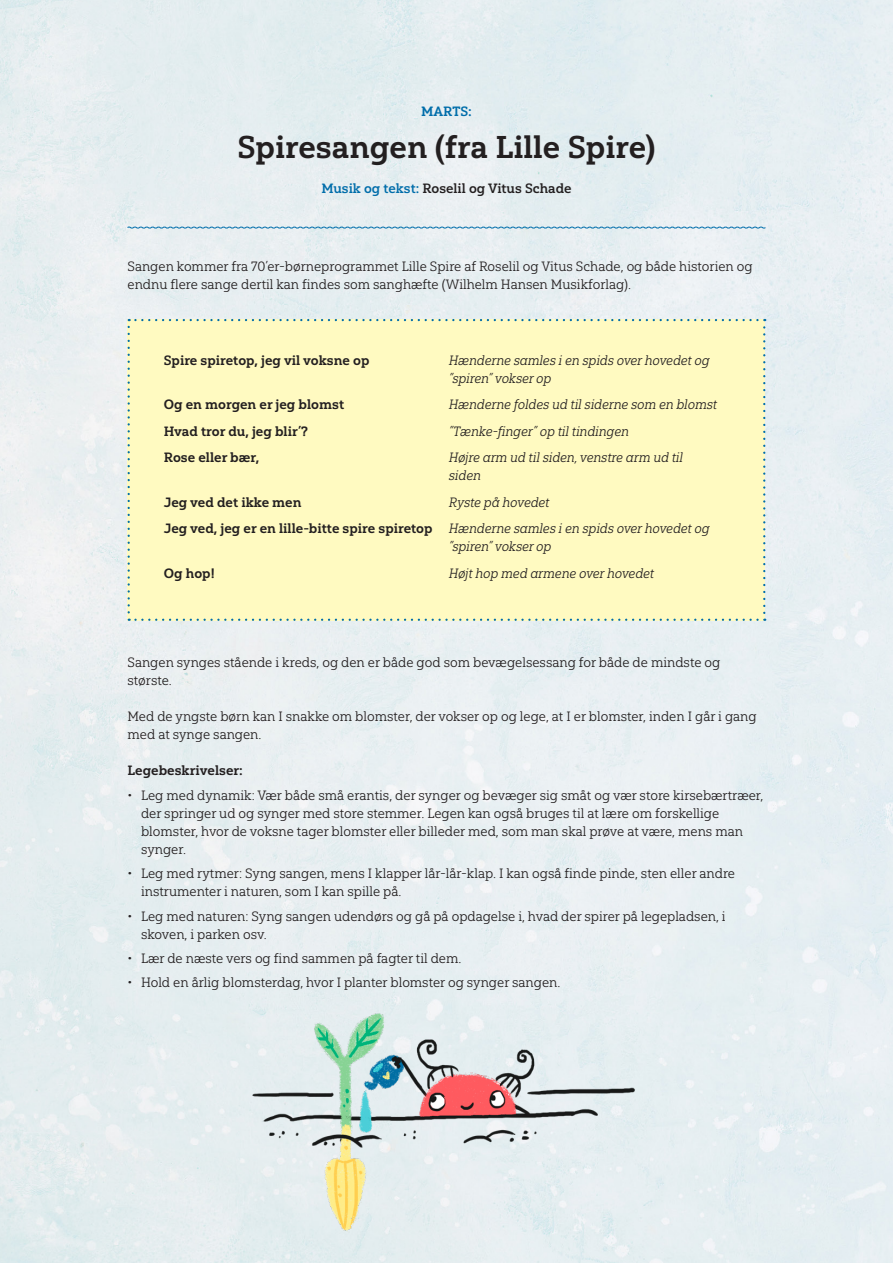
<style>
.page{position:relative;width:893px;height:1263px;background:#e6eef1}
.page>*{position:absolute;margin:0;border:0;box-sizing:border-box;transform-origin:0 0}
.sangtitel{font:31.5px "Yorkten Slab Nor Bol";color:#231f20}
.punktopstilling{font:13.5px/18px "Yorkten Slab Nor Boo";color:#231f20}
.broedtxt{font:13.5px/18px "Yorkten Slab Nor Boo";color:#231f20}
.broedtxt-2{font:13.5px/18px "Yorkten Slab Nor Boo It";color:#231f20}
.broedtxt-3{font:13.5px "Yorkten Slab Nor Bol";color:#231f20}
.komponist_forfatter{font:13.5px "Yorkten Slab Nor Dem";color:#231f20}
.mellemrubrik{font:13.5px "Yorkten Slab Nor Bol";color:#231f20}
.maaned{font:13.5px "Yorkten Slab Nor Bol";color:#006daa}
.s1{color:#006daa}
.s2{font-family:"Yorkten Slab Nor Bol"}
</style>
<div class="page">
<svg style="left:127px;top:226px;width:639px;height:3px;background:#91bed6"></svg>
<div style="left:128px;top:319px;width:637px;height:302px;background:#fffac1"></div>
<img style="left:235px;top:1001px;width:408px;height:243px">
<p class="maaned" style="left:421px;top:103px;width:52px">MARTS:</p>
<p class="sangtitel" style="left:237px;top:128px;width:420px">Spiresangen (fra Lille Spire)</p>
<p class="komponist_forfatter" style="left:321px;top:180px;width:252px"><span class="s1">Musik og tekst:</span> Roselil og Vitus Schade</p>
<p class="broedtxt" style="left:128px;top:258px;width:627px">Sangen kommer fra 70’er-børneprogrammet Lille Spire af Roselil og Vitus Schade, og både historien og endnu flere sange dertil kan findes som sanghæfte (Wilhelm Hansen Musikforlag).</p>
<p class="broedtxt-3" style="left:164px;top:352px;width:207px">Spire spiretop, jeg vil voksne op</p>
<p class="broedtxt-2" style="left:449px;top:351px;width:262px">Hænderne samles i en spids over hovedet og ”spiren” vokser op</p>
<p class="broedtxt-3" style="left:164px;top:396px;width:182px">Og en morgen er jeg blomst</p>
<p class="broedtxt-2" style="left:449px;top:396px;width:270px">Hænderne foldes ud til siderne som en blomst</p>
<p class="broedtxt-3" style="left:164px;top:423px;width:146px">Hvad tror du, jeg blir’?</p>
<p class="broedtxt-2" style="left:449px;top:422px;width:182px">”Tænke-finger” op til tindingen</p>
<p class="broedtxt-3" style="left:164px;top:449px;width:97px">Rose eller bær,</p>
<p class="broedtxt-2" style="left:449px;top:449px;width:236px">Højre arm ud til siden, venstre arm ud til siden</p>
<p class="broedtxt-3" style="left:164px;top:494px;width:139px">Jeg ved det ikke men</p>
<p class="broedtxt-2" style="left:449px;top:493px;width:102px">Ryste på hovedet</p>
<p class="broedtxt-2" style="left:449px;top:520px;width:262px;text-indent:-285px"><span class="s2">Jeg ved, jeg er en lille-bitte spire spiretop</span> Hænderne samles i en spids over hovedet og ”spiren” vokser op</p>
<p class="broedtxt-3" style="left:164px;top:565px;width:52px">Og hop!</p>
<p class="broedtxt-2" style="left:449px;top:564px;width:207px">Højt hop med armene over hovedet</p>
<p class="broedtxt" style="left:128px;top:654px;width:594px">Sangen synges stående i kreds, og den er både god som bevægelsessang for både de mindste og største.</p>
<p class="broedtxt" style="left:128px;top:708px;width:631px">Med de yngste børn kan I snakke om blomster, der vokser op og lege, at I er blomster, inden I går i gang med at synge sangen.</p>
<p class="mellemrubrik" style="left:128px;top:762px;width:117px">Legebeskrivelser:</p>
<p class="punktopstilling" style="left:141px;top:786px;width:624px;text-indent:-14px">• Leg med dynamik: Vær både små erantis, der synger og bevæger sig småt og vær store kirsebærtræer, der springer ud og synger med store stemmer. Legen kan også bruges til at lære om forskellige blomster, hvor de voksne tager blomster eller billeder med, som man skal prøve at være, mens man synger.</p>
<p class="punktopstilling" style="left:141px;top:864px;width:595px;text-indent:-14px">• Leg med rytmer: Syng sangen, mens I klapper lår-lår-klap. I kan også finde pinde, sten eller andre instrumenter i naturen, som I kan spille på.</p>
<p class="punktopstilling" style="left:141px;top:907px;width:586px;text-indent:-14px">• Leg med naturen: Syng sangen udendørs og gå på opdagelse i, hvad der spirer på legepladsen, i skoven, i parken osv.</p>
<p class="punktopstilling" style="left:128px;top:949px;width:335px">• Lær de næste vers og find sammen på fagter til dem.</p>
<p class="punktopstilling" style="left:128px;top:974px;width:434px">• Hold en årlig blomsterdag, hvor I planter blomster og synger sangen.</p>
</div>
